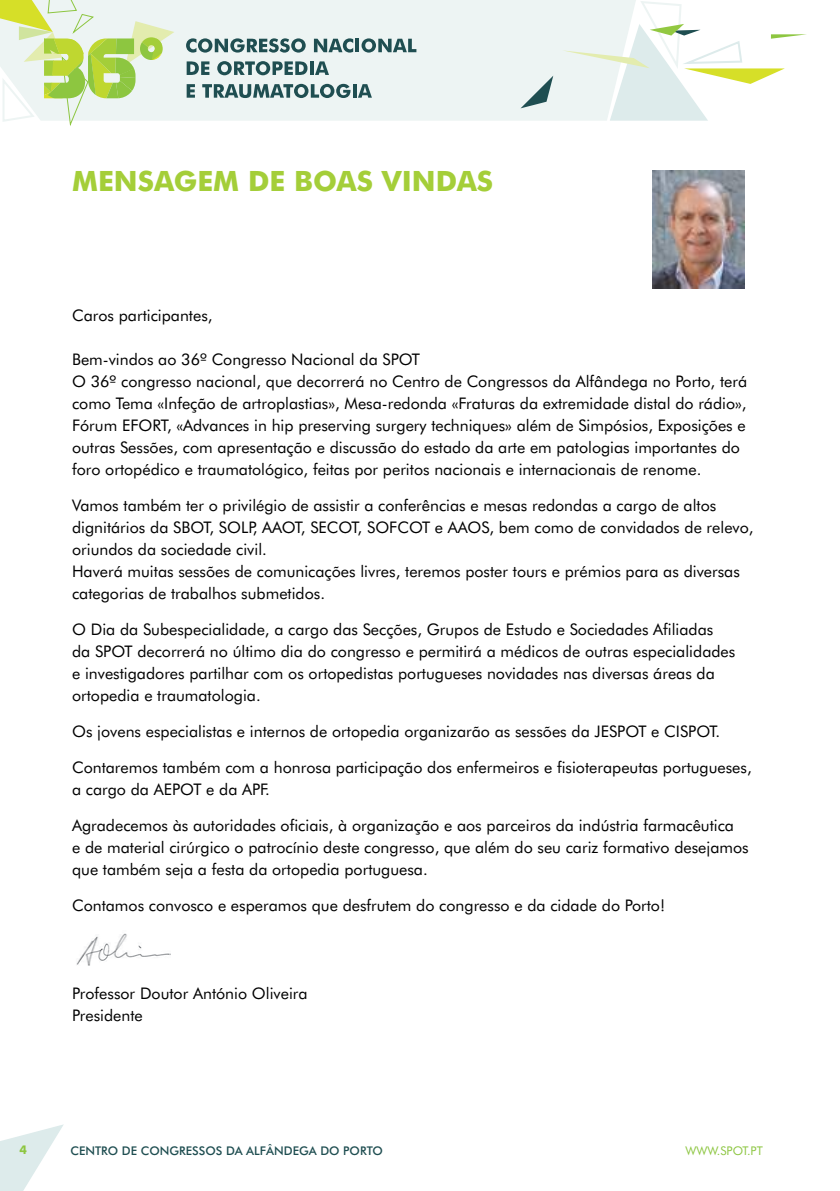
<style>
.page{position:relative;width:840px;height:1191px;background:#fff}
.page>*{position:absolute;margin:0;border:0;box-sizing:border-box;transform-origin:0 0}
.t1{font:700 28px "Futura BT";color:#a4ce39}
.t2{font:16px/22px "Futura BT";color:#000}
.t3{font:500 12px "Futura BT";color:#1f4e51}
.t4{font:12px "Futura BT";color:#8dc642}
.t5{font:700 12px "Futura BT";color:#8dc640}
</style>
<div class="page">
<div style="left:174px;top:0;width:388px;height:121px;background:#edf4f3"></div>
<svg style="left:520px;top:76px;width:33px;height:32px"></svg>
<svg style="left:562px;top:0;width:244px;height:121px"></svg>
<svg style="left:186px;top:38px;width:119px;height:15px;background:#829e9f"></svg>
<svg style="left:314px;top:38px;width:39px;height:15px"></svg>
<hr style="left:355px;top:39px;width:4px;height:13px;background:#1f4e51">
<svg style="left:361px;top:38px;width:55px;height:15px"></svg>
<svg style="left:186px;top:61px;width:23px;height:14px"></svg>
<svg style="left:217px;top:61px;width:90px;height:14px"></svg>
<hr style="left:310px;top:61px;width:3px;height:14px;background:#1f4e51">
<svg style="left:315px;top:61px;width:14px;height:14px"></svg>
<svg style="left:186px;top:84px;width:9px;height:14px"></svg>
<svg style="left:202px;top:84px;width:148px;height:14px;background:#7e9a9c"></svg>
<svg style="left:352px;top:84px;width:4px;height:14px"></svg>
<svg style="left:358px;top:84px;width:14px;height:14px"></svg>
<svg style="left:0;top:0;width:174px;height:125px;background:#dceabe"></svg>
<svg style="left:0;top:1124px;width:64px;height:67px"></svg>
<img style="left:76px;top:933px;width:94px;height:32px">
<img style="left:652px;top:170px;width:92px;height:118px">
<h1 class="t1" style="left:72px;top:164px;width:422px">MENSAGEM DE BOAS VINDAS</h1>
<p class="t2" style="left:72px;top:304px;width:142px">Caros participantes,</p>
<p class="t2" style="left:72px;top:348px;width:676px">Bem-vindos ao 36º Congresso Nacional da SPOT<br>O 36º congresso nacional, que decorrerá no Centro de Congressos da Alfândega no Porto, terá como Tema «Infeção de artroplastias», Mesa-redonda «Fraturas da extremidade distal do rádio», Fórum EFORT, «Advances in hip preserving surgery techniques» além de Simpósios, Exposições e outras Sessões, com apresentação e discussão do estado da arte em patologias importantes do foro ortopédico e traumatológico, feitas por peritos nacionais e internacionais de renome.</p>
<p class="t2" style="left:72px;top:494px;width:682px">Vamos também ter o privilégio de assistir a conferências e mesas redondas a cargo de altos dignitários da SBOT, SOLP, AAOT, SECOT, SOFCOT e AAOS, bem como de convidados de relevo, oriundos da sociedade civil.<br>Haverá muitas sessões de comunicações livres, teremos poster tours e prémios para as diversas categorias de trabalhos submetidos.</p>
<p class="t2" style="left:72px;top:618px;width:664px">O Dia da Subespecialidade, a cargo das Secções, Grupos de Estudo e Sociedades Afiliadas da SPOT decorrerá no último dia do congresso e permitirá a médicos de outras especialidades e investigadores partilhar com os ortopedistas portugueses novidades nas diversas áreas da ortopedia e traumatologia.</p>
<p class="t2" style="left:72px;top:720px;width:649px">Os jovens especialistas e internos de ortopedia organizarão as sessões da JESPOT e CISPOT.</p>
<p class="t2" style="left:72px;top:756px;width:680px">Contaremos também com a honrosa participação dos enfermeiros e fisioterapeutas portugueses, a cargo da AEPOT e da APF.</p>
<p class="t2" style="left:72px;top:814px;width:677px">Agradecemos às autoridades oficiais, à organização e aos parceiros da indústria farmacêutica<br>e de material cirúrgico o patrocínio deste congresso, que além do seu cariz formativo desejamos que também seja a festa da ortopedia portuguesa.</p>
<p class="t2" style="left:72px;top:894px;width:594px">Contamos convosco e esperamos que desfrutem do congresso e da cidade do Porto!</p>
<p class="t2" style="left:72px;top:982px;width:237px">Professor Doutor António Oliveira<br>Presidente</p>
<p class="t5" style="left:19px;top:1142px;width:9px">4</p>
<p class="t3" style="left:70px;top:1143px;width:314px">CENTRO DE CONGRESSOS DA ALFÂNDEGA DO PORTO</p>
<p class="t4" style="left:685px;top:1143px;width:79px">WWW.SPOT.PT</p>
</div>
